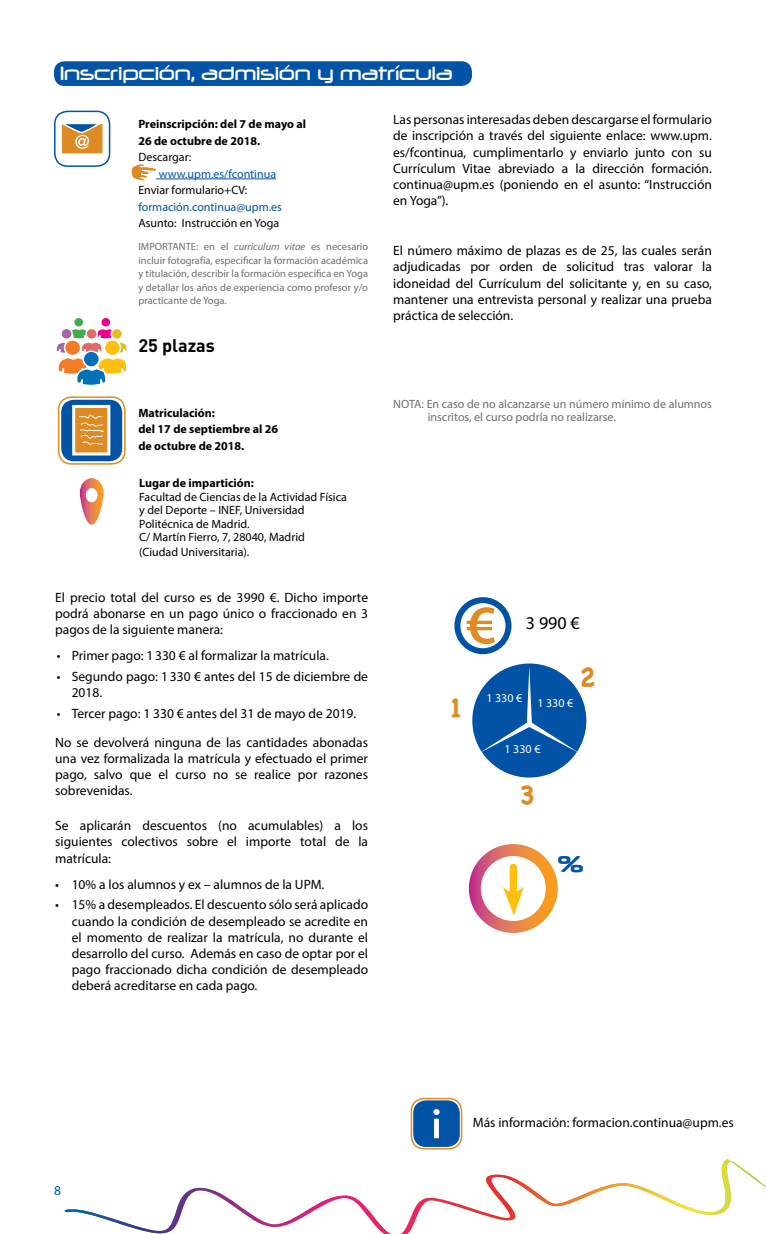
<style>
.page{position:relative;width:766px;height:1234px;background:#fff}
.page>*{position:absolute;margin:0;border:0;box-sizing:border-box;transform-origin:0 0}
.t1{font:700 27px "Chalkboard";color:#de8b23}
.t2{font:27px "Neuropol";color:#0253a5}
.t3{font:22.5px "Neuropol";color:#fff}
.t4{font:700 18px "DIN";color:#000}
.t5{font:18px "Myriad Pro";color:#000}
.t6{font:13.5px/16.2px "Myriad Pro";color:#000;text-align:justify}
.t7{font:13.5px "Myriad Pro";color:#0253a5}
.t8{font:12px/13.8px "Myriad Pro";color:#000}
.t9{font:700 12px/16.5px "Myriad Pro";color:#000}
.t10{font:12px/13.5px "Myriad Pro";color:#6d6e71}
.t11{font:12px "Myriad Pro";color:#0253a5}
.t12{font:12px "Myriad Pro";color:#fff}
.t13{font:10.5px/13.5px "Myriad Pro";color:#6d6e71;text-align:justify}
.s1{font-style:italic}
</style>
<div class="page">
<svg style="left:64px;top:1174px;width:657px;height:59px"></svg>
<svg style="left:721px;top:1159px;width:44px;height:55px"></svg>
<div style="left:54px;top:61px;width:418px;height:25px;background:#0253a5;border-radius:10px"></div>
<div style="left:54px;top:111px;width:56px;height:56px;border:2px solid #0253a5;border-radius:13px"></div>
<div style="left:59px;top:121px;width:46px;height:35px;background:#de8b23;border:3px solid #fff"></div>
<svg style="left:61px;top:122px;width:40px;height:27px"></svg>
<hr style="left:156px;top:178px;width:120px;height:1px;background:#0253a5">
<div style="left:58px;top:396px;width:67px;height:68px;border:2px solid #de8b23;border-radius:13px"></div>
<div style="left:61px;top:399px;width:61px;height:62px;background:#0253a5;border-radius:13px"></div>
<div style="left:72px;top:405px;width:38px;height:50px;background:#de8b23;border:3px solid #fff"></div>
<svg style="left:131px;top:163px;width:27px;height:18px"></svg>
<div style="left:74px;top:317px;width:10px;height:10px;background:#41ad49;border-radius:50%"></div>
<div style="left:73px;top:316px;width:12px;height:12px;border:2px solid #fff;border-radius:50%"></div>
<div style="left:101px;top:317px;width:10px;height:10px;background:#ec008c;border-radius:50%"></div>
<div style="left:100px;top:316px;width:12px;height:12px;border:2px solid #fff;border-radius:50%"></div>
<svg style="left:56px;top:326px;width:71px;height:119px"></svg>
<div style="left:410px;top:1097px;width:52px;height:52px;border:2px solid #de8b23;border-radius:13px"></div>
<div style="left:413px;top:1100px;width:46px;height:46px;background:#0253a5;border-radius:13px"></div>
<svg style="left:433px;top:1109px;width:6px;height:28px"></svg>
<svg style="left:457px;top:600px;width:51px;height:51px"></svg>
<div style="left:454px;top:597px;width:57px;height:57px;border:6px solid #0253a5;border-radius:50%"></div>
<svg style="left:466px;top:607px;width:29px;height:37px"></svg>
<div style="left:472px;top:663px;width:114px;height:114px;background:#0253a5;border-radius:50%"></div>
<svg style="left:479px;top:666px;width:100px;height:87px"></svg>
<svg style="left:468px;top:843px;width:89px;height:89px;background:#e37e5e"></svg>
<div style="left:480px;top:855px;width:65px;height:65px;background:#fff;border-radius:50%"></div>
<svg style="left:503px;top:863px;width:21px;height:52px"></svg>
<svg style="left:79px;top:478px;width:25px;height:47px"></svg>
<div style="left:86px;top:488px;width:11px;height:14px;background:#fff;border-radius:50%"></div>
<h2 class="t3" style="left:60px;top:62px;width:394px">Inscripción, admisión y matrícula</h2>
<p class="t9" style="left:138px;top:115px;width:169px">Preinscripción: del 7 de mayo al<br>26 de octubre de 2018.</p>
<p class="t8" style="left:138px;top:150px;width:54px">Descargar:</p>
<p class="t11" style="left:159px;top:166px;width:119px">www.upm.es/fcontinua</p>
<p class="t8" style="left:138px;top:183px;width:110px">Enviar formulario+CV:</p>
<p class="t11" style="left:138px;top:199px;width:145px">formación.continua@upm.es</p>
<p class="t8" style="left:138px;top:216px;width:142px">Asunto: Instrucción en Yoga</p>
<p class="t13" style="left:138px;top:240px;width:231px">IMPORTANTE: en el <span class="s1">curriculum vitae</span> es necesario incluir fotografía, especificar la formación académica y titulación, describir la formación específica en Yoga y detallar los años de experiencia como profesor y/o practicante de Yoga.</p>
<h3 class="t4" style="left:138px;top:333px;width:78px">25 plazas</h3>
<p class="t9" style="left:138px;top:404px;width:141px">Matriculación:<br>del 17 de septiembre al 26 de octubre de 2018.</p>
<p class="t9" style="left:139px;top:474px;width:116px">Lugar de impartición:</p>
<p class="t8" style="left:139px;top:489px;width:209px">Facultad de Ciencias de la Actividad Física y del Deporte – INEF, Universidad<br>Politécnica de Madrid.<br>C/ Martín Fierro, 7, 28040, Madrid (Ciudad Universitaria).</p>
<p class="t6" style="left:55px;top:588px;width:314px">El precio total del curso es de 3990 €. Dicho importe podrá abonarse en un pago único o fraccionado en 3 pagos de la siguiente manera:</p>
<p class="t6" style="left:57px;top:647px;width:273px">• Primer pago: 1330 € al formalizar la matrícula.</p>
<p class="t6" style="left:72px;top:668px;width:298px;text-indent:-15px">• Segundo pago: 1330 € antes del 15 de diciembre de<br>2018.</p>
<p class="t6" style="left:55px;top:698px;width:314px;line-height:29px">• Tercer pago: 1 330 € antes del 31 de mayo de 2019.<br>No se devolverá ninguna de las cantidades abonadas</p>
<p class="t6" style="left:55px;top:749px;width:314px">una vez formalizada la matrícula y efectuado el primer pago, salvo que el curso no se realice por razones sobrevenidas.</p>
<p class="t6" style="left:55px;top:817px;width:314px">Se aplicarán descuentos (no acumulables) a los siguientes colectivos sobre el importe total de la matrícula:</p>
<p class="t6" style="left:55px;top:875px;width:270px">• 10% a los alumnos y ex – alumnos de la UPM.</p>
<p class="t6" style="left:72px;top:896px;width:298px;text-indent:-17px">• 15% a desempleados. El descuento sólo será aplicado cuando la condición de desempleado se acredite en el momento de realizar la matrícula, no durante el desarrollo del curso. Además en caso de optar por el pago fraccionado dicha condición de desempleado deberá acreditarse en cada pago.</p>
<p class="t6" style="left:393px;top:111px;width:320px">Las personas interesadas deben descargarse el formulario de inscripción a través del siguiente enlace: www.upm. es/fcontinua, cumplimentarlo y enviarlo junto con su Currículum Vitae abreviado a la dirección formación. continua@upm.es (poniendo en el asunto: “Instrucción en Yoga”).</p>
<p class="t6" style="left:393px;top:242px;width:320px">El número máximo de plazas es de 25, las cuales serán adjudicadas por orden de solicitud tras valorar la idoneidad del Currículum del solicitante y, en su caso, mantener una entrevista personal y realizar una prueba práctica de selección.</p>
<p class="t10" style="left:427px;top:397px;width:286px;text-indent:-34px">NOTA: En caso de no alcanzarse un número mínimo de alumnos inscritos, el curso podría no realizarse.</p>
<h3 class="t5" style="left:526px;top:611px;width:55px">3 990 €</h3>
<h1 class="t1" style="left:450px;top:691px;width:13px">1</h1>
<p class="t12" style="left:486px;top:690px;width:37px">1 330 €</p>
<p class="t12" style="left:537px;top:695px;width:37px">1 330 €</p>
<p class="t12" style="left:504px;top:741px;width:37px">1 330 €</p>
<h1 class="t1" style="left:579px;top:660px;width:18px">2</h1>
<h1 class="t1" style="left:519px;top:778px;width:18px">3</h1>
<h1 class="t2" style="left:557px;top:849px;width:27px">%</h1>
<p class="t7" style="left:54px;top:1181px;width:8px">8</p>
<p class="t6" style="left:472px;top:1114px;width:262px">Más información: formacion.continua@upm.es</p>
</div>
